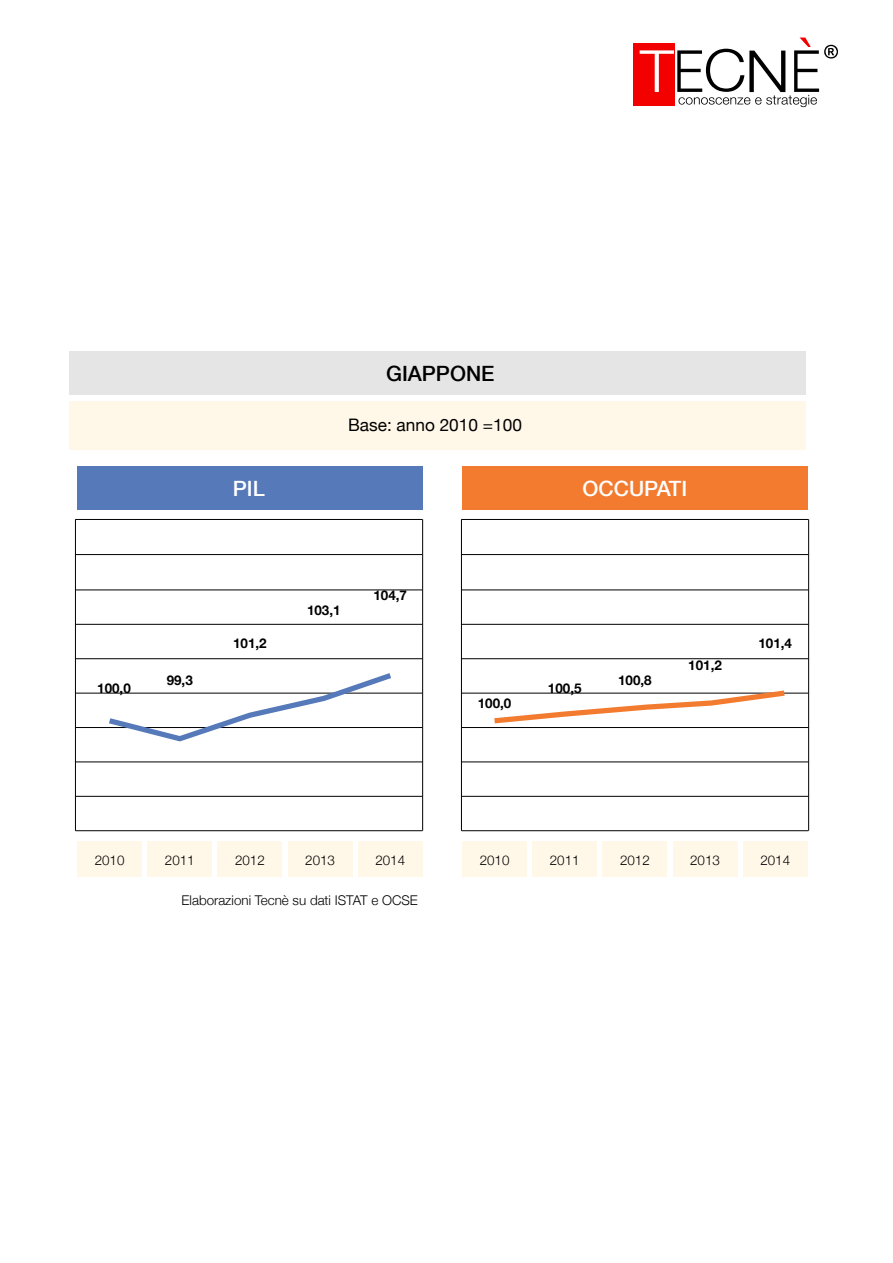
<style>
.page{position:relative;width:893px;height:1263px;background:#fff}
.page>*{position:absolute;margin:0;border:0;box-sizing:border-box;transform-origin:0 0}
.t1{font:500 21px "Helvetica Neue";color:#fff}
.t2{font:500 21px "Helvetica Neue";color:#000}
.t3{font:17.25px "Helvetica Neue";color:#000}
.t4{font:300 13.35px "Helvetica Neue";color:#000}
.t5{font:700 13.35px "Helvetica Neue";color:#000}
</style>
<div class="page">
<div style="left:634px;top:43px;width:41px;height:63px;background:#f30000"></div>
<svg style="left:640px;top:38px;width:198px;height:69px"></svg>
<div style="left:69px;top:351px;width:737px;height:44px;background:#e5e5e5"></div>
<hr style="left:75px;top:830px;width:347px;height:1px;background:#000">
<div style="left:69px;top:401px;width:737px;height:49px;background:#fff8e9"></div>
<div style="left:77px;top:841px;width:65px;height:36px;background:#fff8e9"></div>
<hr style="left:75px;top:519px;width:1px;height:312px;background:#000">
<hr style="left:422px;top:519px;width:1px;height:312px;background:#000">
<hr style="left:75px;top:796px;width:347px;height:1px;background:#000">
<hr style="left:75px;top:762px;width:347px;height:1px;background:#000">
<hr style="left:75px;top:693px;width:347px;height:1px;background:#000">
<hr style="left:75px;top:727px;width:347px;height:1px;background:#000">
<hr style="left:75px;top:658px;width:347px;height:1px;background:#000">
<hr style="left:75px;top:624px;width:347px;height:1px;background:#000">
<hr style="left:75px;top:590px;width:347px;height:1px;background:#000">
<hr style="left:75px;top:554px;width:347px;height:1px;background:#000">
<hr style="left:75px;top:519px;width:347px;height:1px;background:#000">
<div style="left:147px;top:841px;width:65px;height:36px;background:#fff8e9"></div>
<div style="left:218px;top:841px;width:64px;height:36px;background:#fff8e9"></div>
<div style="left:288px;top:841px;width:65px;height:36px;background:#fff8e9"></div>
<div style="left:358px;top:841px;width:65px;height:36px;background:#fff8e9"></div>
<div style="left:462px;top:841px;width:65px;height:36px;background:#fff8e9"></div>
<div style="left:532px;top:841px;width:65px;height:36px;background:#fff8e9"></div>
<div style="left:602px;top:841px;width:65px;height:36px;background:#fff8e9"></div>
<div style="left:673px;top:841px;width:64px;height:36px;background:#fff8e9"></div>
<div style="left:743px;top:841px;width:65px;height:36px;background:#fff8e9"></div>
<hr style="left:461px;top:830px;width:347px;height:1px;background:#000">
<hr style="left:461px;top:519px;width:1px;height:312px;background:#000">
<hr style="left:808px;top:519px;width:1px;height:312px;background:#000">
<hr style="left:461px;top:796px;width:347px;height:1px;background:#000">
<hr style="left:461px;top:762px;width:347px;height:1px;background:#000">
<hr style="left:461px;top:693px;width:347px;height:1px;background:#000">
<hr style="left:461px;top:727px;width:347px;height:1px;background:#000">
<hr style="left:461px;top:658px;width:347px;height:1px;background:#000">
<hr style="left:461px;top:624px;width:347px;height:1px;background:#000">
<hr style="left:461px;top:590px;width:347px;height:1px;background:#000">
<hr style="left:461px;top:554px;width:347px;height:1px;background:#000">
<hr style="left:461px;top:519px;width:347px;height:1px;background:#000">
<div style="left:77px;top:466px;width:345px;height:43px;background:#5579b9"></div>
<div style="left:462px;top:466px;width:345px;height:43px;background:#f27b30"></div>
<svg style="left:103px;top:673px;width:294px;height:69px"></svg>
<svg style="left:489px;top:690px;width:301px;height:34px"></svg>
<h1 class="t2" style="left:386px;top:356px;width:110px">GIAPPONE</h1>
<p class="t3" style="left:348px;top:410px;width:175px">Base: anno 2010 =100</p>
<h1 class="t1" style="left:233px;top:471px;width:33px">PIL</h1>
<h1 class="t1" style="left:583px;top:471px;width:106px">OCCUPATI</h1>
<p class="t5" style="left:97px;top:676px;width:35px">100,0</p>
<p class="t5" style="left:167px;top:668px;width:28px">99,3</p>
<p class="t5" style="left:233px;top:631px;width:35px">101,2</p>
<p class="t5" style="left:307px;top:598px;width:35px">103,1</p>
<p class="t5" style="left:373px;top:583px;width:35px">104,7</p>
<p class="t4" style="left:95px;top:850px;width:31px">2010</p>
<p class="t4" style="left:165px;top:850px;width:31px">2011</p>
<p class="t4" style="left:235px;top:850px;width:31px">2012</p>
<p class="t4" style="left:305px;top:850px;width:31px">2013</p>
<p class="t4" style="left:375px;top:850px;width:31px">2014</p>
<p class="t4" style="left:182px;top:889px;width:238px">Elaborazioni Tecnè su dati ISTAT e OCSE</p>
<p class="t5" style="left:478px;top:691px;width:35px">100,0</p>
<p class="t5" style="left:548px;top:676px;width:35px">100,5</p>
<p class="t5" style="left:618px;top:668px;width:35px">100,8</p>
<p class="t5" style="left:688px;top:653px;width:35px">101,2</p>
<p class="t5" style="left:758px;top:631px;width:35px">101,4</p>
<p class="t4" style="left:480px;top:850px;width:31px">2010</p>
<p class="t4" style="left:550px;top:850px;width:31px">2011</p>
<p class="t4" style="left:620px;top:850px;width:31px">2012</p>
<p class="t4" style="left:690px;top:850px;width:31px">2013</p>
<p class="t4" style="left:760px;top:850px;width:31px">2014</p>
</div>
